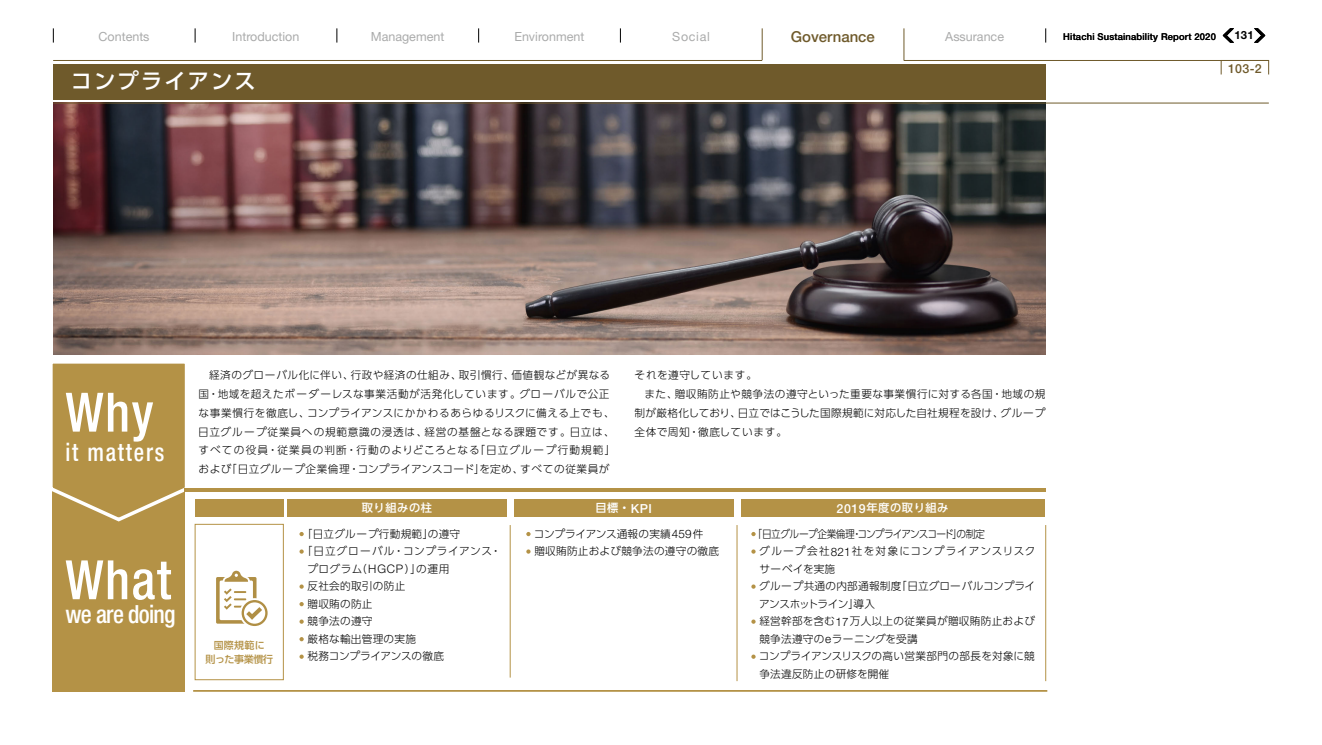
<style>
.page{position:relative;width:1322px;height:745px;background:#fff}
.page>*{position:absolute;margin:0;border:0;box-sizing:border-box;transform-origin:0 0}
.t1{font:500 condensed 54.25px "Helvetica Neue LT Std";letter-spacing:.03em;color:#fff;scale:.95 1}
.t2{font:500 condensed 24.88px "Helvetica Neue LT Std";letter-spacing:-.03em;color:#fff;scale:.95 1}
.t3{font:500 condensed 24.88px "Helvetica Neue LT Std";letter-spacing:.08em;color:#fff;scale:.9 1}
.t4{font:500 21.25px "UD Shin Go Pro";letter-spacing:.1em;color:#fff}
.t5{font:500 15px "Helvetica Neue LT Std";color:#6f5a2b}
.t6{font:12.5px "Helvetica Neue LT Std";color:#aaabab}
.t7{font:500 12.38px "Helvetica Neue LT Std";color:#6f5a2b}
.t8{font:500 11.25px "UD Shin Go Pro";letter-spacing:.05em;color:#fff}
.t9{font:700 11.25px "Helvetica Neue LT Std";color:#000}
.t10{font:300 10.62px/18.8px "UD Shin Go Pro";letter-spacing:.05em;color:#000;text-align:center}
.t11{font:300 10.62px/17.5px "UD Shin Go Pro";letter-spacing:.025em;color:#000;scale:.91 1}
.t12{font:300 10.62px/17.5px "UD Shin Go Pro";letter-spacing:.025em;color:#000}
.t13{font:300 10.62px "UD Shin Go Pro";letter-spacing:.06em;color:#000}
.t14{font:300 10.62px "UD Shin Go Pro";letter-spacing:.075em;color:#000}
.t15{font:300 10.62px "UD Shin Go Pro";letter-spacing:.055em;color:#000}
.t16{font:300 10.62px "UD Shin Go Pro";letter-spacing:-.02em;color:#000}
.t17{font:500 10px/13.8px "UD Shin Go Pro";letter-spacing:-.04em;color:#b49246;text-align:center}
.t18{font:500 9.38px "Helvetica Neue LT Std";letter-spacing:.02em;color:#000}
.s1{font-family:"Helvetica Neue LT Std";font-size:11.75px}
.s2{font-family:"Helvetica Neue LT Std";font-size:12.38px}
</style>
<div class="page">
<img style="left:53px;top:104px;width:992px;height:250px">
<hr style="left:53px;top:60px;width:709px;height:1px;background:#6f5a2b">
<hr style="left:904px;top:60px;width:365px;height:1px;background:#6f5a2b">
<svg style="left:53px;top:28px;width:1px;height:15px"></svg>
<hr style="left:904px;top:28px;width:1px;height:32px;background:#6f5a2b">
<svg style="left:195px;top:28px;width:1px;height:15px"></svg>
<hr style="left:762px;top:28px;width:1px;height:32px;background:#6f5a2b">
<svg style="left:1045px;top:28px;width:1px;height:15px"></svg>
<svg style="left:337px;top:28px;width:1px;height:15px"></svg>
<svg style="left:478px;top:28px;width:1px;height:15px"></svg>
<svg style="left:620px;top:28px;width:1px;height:15px"></svg>
<div style="left:53px;top:64px;width:992px;height:35px;background:#6f5a2b"></div>
<div style="left:53px;top:489px;width:132px;height:202px;background:#b49246"></div>
<hr style="left:1045px;top:103px;width:224px;height:1px;background:#6f5a2b">
<hr style="left:53px;top:103px;width:992px;height:1px;background:#6f5a2b">
<svg style="left:52px;top:363px;width:139px;height:161px"></svg>
<hr style="left:184px;top:488px;width:861px;height:3px;background:#b49246">
<hr style="left:193px;top:689px;width:854px;height:2px;background:#b49246">
<hr style="left:510px;top:524px;width:1px;height:153px;background:#b49246">
<hr style="left:736px;top:524px;width:1px;height:156px;background:#b49246">
<hr style="left:1045px;top:524px;width:1px;height:156px;background:#b49246">
<div style="left:287px;top:499px;width:220px;height:17px;background:#b49246"></div>
<div style="left:195px;top:523px;width:89px;height:156px;border:1px solid #b49246"></div>
<div style="left:514px;top:499px;width:219px;height:17px;background:#b49246"></div>
<div style="left:740px;top:499px;width:304px;height:17px;background:#b49246"></div>
<div style="left:195px;top:499px;width:88px;height:17px;background:#b49246"></div>
<div style="left:1221px;top:60px;width:48px;height:15px;border:1px solid #6f5a2b"></div>
<div style="left:240px;top:597px;width:29px;height:30px;border:4px solid #fff;border-radius:50%"></div>
<svg style="left:242px;top:599px;width:26px;height:26px"></svg>
<div style="left:244px;top:602px;width:21px;height:21px;background:#fff;border-radius:50%"></div>
<svg style="left:216px;top:570px;width:46px;height:53px"></svg>
<svg style="left:299px;top:532px;width:5px;height:4px"></svg>
<svg style="left:299px;top:549px;width:5px;height:4px"></svg>
<svg style="left:299px;top:584px;width:5px;height:4px"></svg>
<svg style="left:299px;top:602px;width:5px;height:4px"></svg>
<svg style="left:299px;top:619px;width:5px;height:4px"></svg>
<svg style="left:299px;top:637px;width:5px;height:4px"></svg>
<svg style="left:299px;top:654px;width:5px;height:4px"></svg>
<svg style="left:526px;top:532px;width:4px;height:4px"></svg>
<svg style="left:526px;top:549px;width:4px;height:4px"></svg>
<svg style="left:751px;top:532px;width:4px;height:4px"></svg>
<svg style="left:751px;top:549px;width:4px;height:4px"></svg>
<svg style="left:751px;top:584px;width:4px;height:4px"></svg>
<svg style="left:751px;top:619px;width:4px;height:4px"></svg>
<svg style="left:751px;top:654px;width:4px;height:4px"></svg>
<svg style="left:1254px;top:28px;width:11px;height:15px"></svg>
<svg style="left:1222px;top:28px;width:12px;height:15px"></svg>
<p class="t6" style="left:99px;top:29px;width:52px">Contents</p>
<p class="t6" style="left:232px;top:29px;width:69px">Introduction</p>
<p class="t6" style="left:371px;top:29px;width:75px">Management</p>
<p class="t6" style="left:514px;top:29px;width:71px">Environment</p>
<p class="t6" style="left:672px;top:29px;width:39px">Social</p>
<h3 class="t5" style="left:791px;top:27px;width:86px">Governance</h3>
<p class="t6" style="left:945px;top:29px;width:60px">Assurance</p>
<h3 class="t4" style="left:71px;top:64px;width:186px">コンプライアンス</h3>
<p class="t18" style="left:1063px;top:31px;width:154px">Hitachi Sustainability Report 2020</p>
<p class="t9" style="left:1234px;top:28px;width:21px">131</p>
<p class="t7" style="left:1228px;top:61px;width:35px">103-2</p>
<h1 class="t1" style="left:65px;top:380px;width:94px">Why</h1>
<h2 class="t3" style="left:65px;top:437px;width:112px">it matters</h2>
<h1 class="t1" style="left:65px;top:547px;width:113px">What</h1>
<h2 class="t2" style="left:65px;top:599px;width:118px">we are doing</h2>
<p class="t10" style="left:198px;top:365px;width:419px">経済のグローバル化に伴い、行政や経済の仕組み、取引慣行、価値観などが異なる<br>国・地域を超えたボーダーレスな事業活動が活発化しています。グローバルで公正な事業慣行を徹底し、コンプライアンスにかかわるあらゆるリスクに備える上でも、日立グループ従業員への規範意識の浸透は、経営の基盤となる課題です。日立は、すべての役員・従業員の判断・行動のよりどころとなる「日立グループ行動規範」および「日立グループ企業倫理・コンプライアンスコード」を定め、すべての従業員が</p>
<p class="t13" style="left:634px;top:366px;width:124px">それを遵守しています。</p>
<p class="t10" style="left:644px;top:384px;width:402px">また、贈収賄防止や競争法の遵守といった重要な事業慣行に対する各国・地域の規</p>
<p class="t12" style="left:634px;top:403px;width:413px">制が厳格化しており、日立ではこうした国際規範に対応した自社規程を設け、グループ</p>
<p class="t13" style="left:634px;top:423px;width:154px">全体で周知・徹底しています。</p>
<p class="t17" style="left:205px;top:637px;width:69px">国際規範に<br>則った事業慣行</p>
<p class="t8" style="left:362px;top:498px;width:72px">取り組みの柱</p>
<p class="t12" style="left:302px;top:524px;width:160px">「日立グループ行動規範」の遵守</p>
<p class="t14" style="left:302px;top:542px;width:201px">「日立グローバル・コンプライアンス・</p>
<p class="t15" style="left:307px;top:559px;width:144px">プログラム（<span class="s1">HGCP</span>）」の運用</p>
<p class="t12" style="left:307px;top:576px;width:99px">反社会的取引の防止</p>
<p class="t12" style="left:307px;top:594px;width:67px">贈収賄の防止</p>
<p class="t12" style="left:307px;top:611px;width:67px">競争法の遵守</p>
<p class="t12" style="left:307px;top:629px;width:110px">厳格な輸出管理の実施</p>
<p class="t16" style="left:307px;top:647px;width:138px">税務コンプライアンスの徹底</p>
<p class="t8" style="left:595px;top:498px;width:58px">目標・<span class="s2">KPI</span></p>
<p class="t8" style="left:836px;top:498px;width:113px"><span class="s2">2019</span>年度の取り組み</p>
<p class="t12" style="left:534px;top:524px;width:187px">コンプライアンス通報の実績<span class="s1">459</span>件<br>贈収賄防止および競争法の遵守の徹底</p>
<p class="t11" style="left:759px;top:524px;width:305px;text-indent:-6px">「日立グループ企業倫理・コンプライアンスコード」の制定<br>グループ会社<span class="s1">821</span>社を対象にコンプライアンスリスクサーベイを実施<br>グループ共通の内部通報制度「日立グローバルコンプライアンスホットライン」導入<br>経営幹部を含む<span class="s1">17</span>万人以上の従業員が贈収賄防止および競争法遵守の<span class="s1">e</span>ラーニングを受講<br>コンプライアンスリスクの高い営業部門の部長を対象に競争法違反防止の研修を開催</p>
</div>
